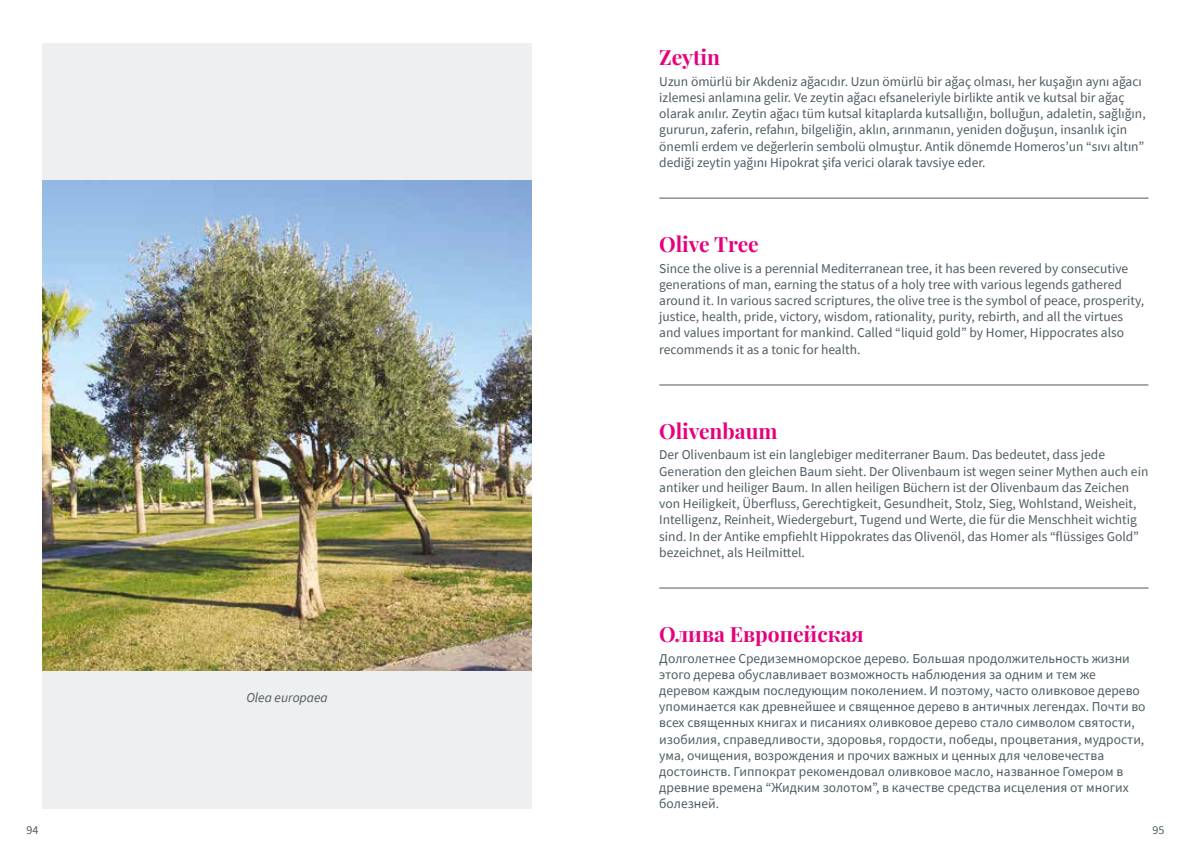
<style>
.page{position:relative;width:1191px;height:851px;background:#fff}
.page>*{position:absolute;margin:0;border:0;box-sizing:border-box;transform-origin:0 0}
.t1{font:700 21px "Playfair Display";color:#e6007d}
.t2{font:13.5px/16.2px "Source Sans Pro";color:#4e5b61}
.t3{font:italic 13.5px "Source Sans Pro";color:#4e5b61}
.t4{font:12px "Source Sans Pro";color:#4e5b61}
</style>
<div class="page">
<div style="left:43px;top:43px;width:488px;height:765px;background:#edeff1"></div>
<img style="left:43px;top:181px;width:488px;height:489px">
<hr style="left:659px;top:198px;width:489px;height:1px;background:#4e5b61">
<hr style="left:659px;top:384px;width:489px;height:1px;background:#4e5b61">
<hr style="left:659px;top:587px;width:489px;height:1px;background:#4e5b61">
<h1 class="t1" style="left:659px;top:41px;width:62px">Zeytin</h1>
<p class="t2" style="left:659px;top:73px;width:488px">Uzun ömürlü bir Akdeniz ağacıdır. Uzun ömürlü bir ağaç olması, her kuşağın aynı ağacı izlemesi anlamına gelir. Ve zeytin ağacı efsaneleriyle birlikte antik ve kutsal bir ağaç olarak anılır. Zeytin ağacı tüm kutsal kitaplarda kutsallığın, bolluğun, adaletin, sağlığın, gururun, zaferin, refahın, bilgeliğin, aklın, arınmanın, yeniden doğuşun, insanlık için önemli erdem ve değerlerin sembolü olmuştur. Antik dönemde Homeros’un “sıvı altın” dediği zeytin yağını Hipokrat şifa verici olarak tavsiye eder.</p>
<h1 class="t1" style="left:659px;top:228px;width:101px">Olive Tree</h1>
<p class="t2" style="left:659px;top:260px;width:486px">Since the olive is a perennial Mediterranean tree, it has been revered by consecutive generations of man, earning the status of a holy tree with various legends gathered around it. In various sacred scriptures, the olive tree is the symbol of peace, prosperity, justice, health, pride, victory, wisdom, rationality, purity, rebirth, and all the virtues and values important for mankind. Called “liquid gold” by Homer, Hippocrates also recommends it as a tonic for health.</p>
<p class="t3" style="left:246px;top:688px;width:83px">Olea europaea</p>
<h1 class="t1" style="left:659px;top:414px;width:120px">Olivenbaum</h1>
<p class="t2" style="left:659px;top:446px;width:490px">Der Olivenbaum ist ein langlebiger mediterraner Baum. Das bedeutet, dass jede Generation den gleichen Baum sieht. Der Olivenbaum ist wegen seiner Mythen auch ein antiker und heiliger Baum. In allen heiligen Büchern ist der Olivenbaum das Zeichen von Heiligkeit, Überfluss, Gerechtigkeit, Gesundheit, Stolz, Sieg, Wohlstand, Weisheit, Intelligenz, Reinheit, Wiedergeburt, Tugend und Werte, die für die Menschheit wichtig sind. In der Antike empfiehlt Hippokrates das Olivenöl, das Homer als “flüssiges Gold” bezeichnet, als Heilmittel.</p>
<h1 class="t1" style="left:659px;top:617px;width:206px">Олива Европейская</h1>
<p class="t2" style="left:659px;top:649px;width:488px">Долголетнее Средиземноморское дерево. Большая продолжительность жизни этого дерева обуславливает возможность наблюдения за одним и тем же деревом каждым последующим поколением. И поэтому, часто оливковое дерево упоминается как древнейшее и священное дерево в античных легендах. Почти во всех священных книгах и писаниях оливковое дерево стало символом святости, изобилия, справедливости, здоровья, гордости, победы, процветания, мудрости, ума, очищения, возрождения и прочих важных и ценных для человечества достоинств. Гиппократ рекомендовал оливковое масло, названное Гомером в древние времена “Жидким золотом”, в качестве средства исцеления от многих болезней.</p>
<p class="t4" style="left:27px;top:822px;width:13px">94</p>
<p class="t4" style="left:1152px;top:822px;width:13px">95</p>
</div>
